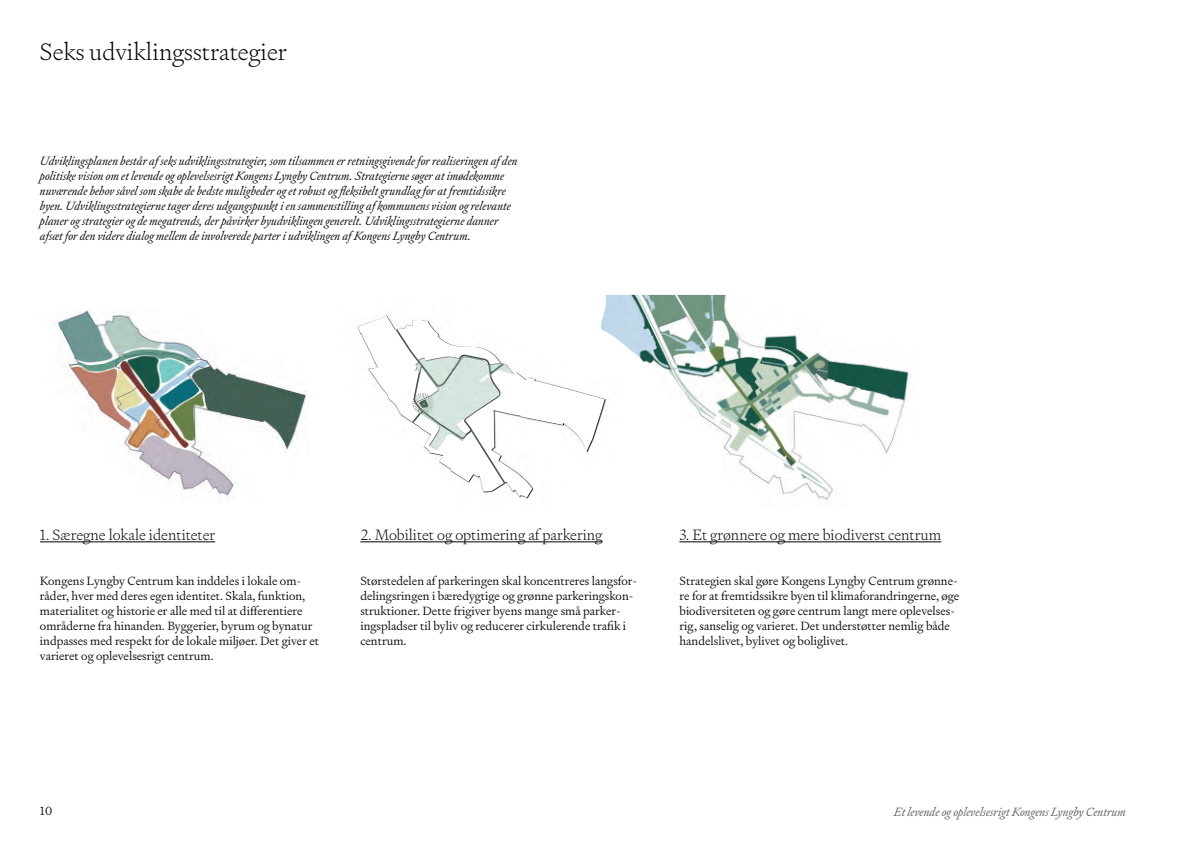
<style>
.page{position:relative;width:1191px;height:842px;background:#fff}
.page>*{position:absolute;margin:0;border:0;box-sizing:border-box;transform-origin:0 0}
.t1{font:200 24px "Signifier";color:#000001}
.t2{font:200 15px "Signifier";color:#000001}
.Body{font:300 12px/15px "Signifier";color:#000001}
.Body-2{font:italic 300 12px/15px "Signifier";color:#000}
.t3{font:italic 300 12px "Signifier";color:#535a5d}
</style>
<div class="page">
<img style="left:57px;top:310px;width:252px;height:187px">
<img style="left:358px;top:313px;width:243px;height:186px">
<img style="left:601px;top:295px;width:310px;height:207px">
<hr style="left:40px;top:542px;width:175px;height:1px;background:#000001">
<hr style="left:360px;top:542px;width:242px;height:1px;background:#000001">
<hr style="left:679px;top:542px;width:262px;height:1px;background:#000001">
<h2 class="t1" style="left:40px;top:37px;width:248px">Seks udviklingsstrategier</h2>
<p class="Body-2" style="left:40px;top:153px;width:479px">Udviklingsplanen består af seks udviklingsstrategier, som tilsammen er retningsgivende for realiseringen af den politiske vision om et levende og oplevelsesrigt Kongens Lyngby Centrum. Strategierne søger at imødekomme nuværende behov såvel som skabe de bedste muligheder og et robust og fleksibelt grundlag for at fremtidssikre byen. Udviklingsstrategierne tager deres udgangspunkt i en sammenstilling af kommunens vision og relevante planer og strategier og de megatrends, der påvirker byudviklingen generelt. Udviklingsstrategierne danner afsæt for den videre dialog mellem de involverede parter i udviklingen af Kongens Lyngby Centrum.</p>
<h3 class="t2" style="left:40px;top:525px;width:177px">1. Særegne lokale identiteter</h3>
<p class="Body" style="left:40px;top:573px;width:281px">Kongens Lyngby Centrum kan inddeles i lokale om&shy;råder, hver med deres egen identitet. Skala, funktion, materialitet og historie er alle med til at differentiere områderne fra hinanden. Byggerier, byrum og bynatur indpasses med respekt for de lokale miljøer. Det giver et varieret og oplevelsesrigt centrum.</p>
<h3 class="t2" style="left:360px;top:525px;width:244px">2. Mobilitet og optimering af parkering</h3>
<p class="Body" style="left:360px;top:573px;width:278px">Størstedelen af parkeringen skal koncentreres langsfor&shy;delingsringen i bæredygtige og grønne parkeringskon&shy;struktioner. Dette frigiver byens mange små parker&shy;ingspladser til byliv og reducerer cirkulerende trafik i centrum.</p>
<h3 class="t2" style="left:679px;top:525px;width:263px">3. Et grønnere og mere biodiverst centrum</h3>
<p class="Body" style="left:679px;top:573px;width:281px">Strategien skal gøre Kongens Lyngby Centrum grønne&shy;re for at fremtidssikre byen til klimaforandringerne, øge biodiversiteten og gøre centrum langt mere oplevelses&shy;rig, sanselig og varieret. Det understøtter nemlig både handelslivet, bylivet og boliglivet.</p>
<p class="Body" style="left:40px;top:803px;width:14px">10</p>
<p class="t3" style="left:894px;top:804px;width:233px">Et levende og oplevelsesrigt Kongens Lyngby Centrum</p>
</div>
